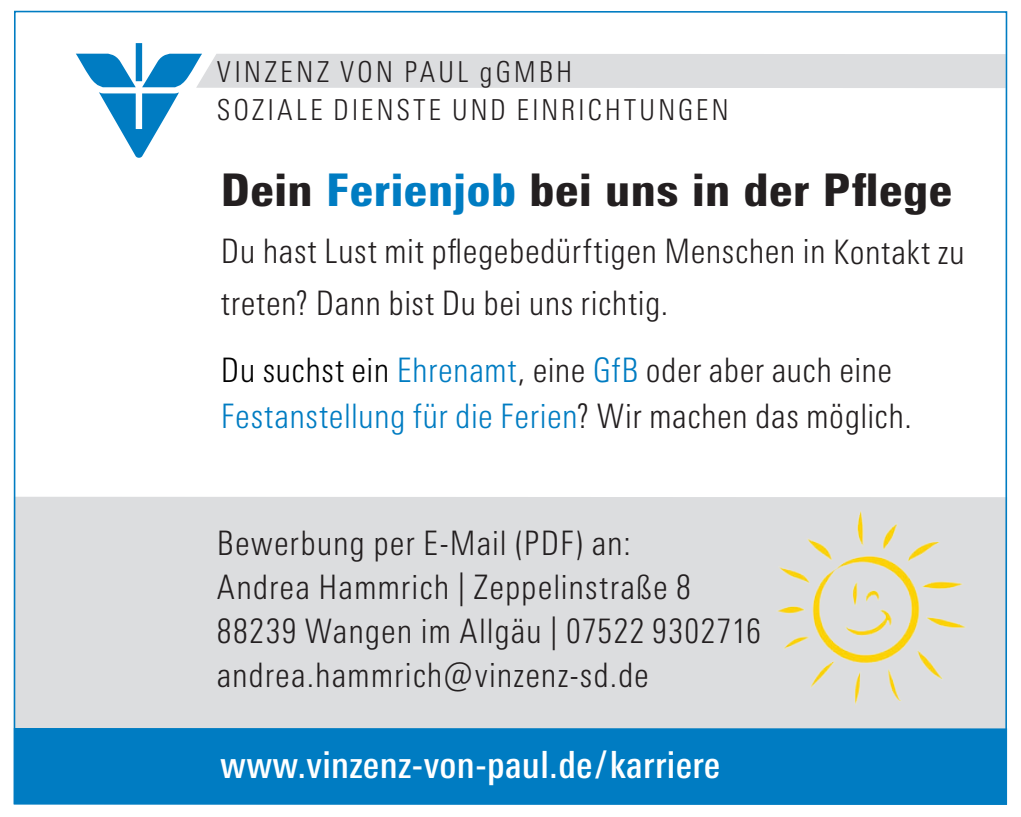
<style>
.page{position:relative;width:1021px;height:817px;background:#fff}
.page>*{position:absolute;margin:0;border:0;box-sizing:border-box;transform-origin:0 0}
.t1{font:900 condensed 44.8px "Univers Next Pro";letter-spacing:.015em;color:#231f20}
.fließtext{font:500 condensed 37.6px "Univers Next Pro";letter-spacing:.01em;color:#fff}
.Fließtext_neu{font:300 condensed 33.6px/44px "Univers Next Pro";letter-spacing:.02em;color:#231f20}
.t2{font:300 condensed 33.6px "Univers Next Pro";letter-spacing:.01em;color:#007cc2}
.t3{font:300 condensed 28.8px "Univers Next Pro";letter-spacing:.095em;color:#231f20}
.s1{color:#007cc2}
.s2{color:#000}
.s3{color:#231f20}
</style>
<div class="page">
<div style="left:14px;top:496px;width:993px;height:233px;background:#dcdddf"></div>
<div style="left:136px;top:43px;width:6px;height:38px;background:#007cc2"></div>
<svg style="left:76px;top:53px;width:928px;height:105px"></svg>
<div style="left:14px;top:727px;width:993px;height:77px;background:#007cc2"></div>
<img style="left:755px;top:496px;width:220px;height:209px">
<p class="t3" style="left:217px;top:56px;width:357px">VINZENZ VON PAUL gGMBH</p>
<p class="t3" style="left:217px;top:93px;width:513px">SOZIALE DIENSTE UND EINRICHTUNGEN</p>
<p class="t1" style="left:221px;top:163px;width:733px">Dein <span class="s1">Ferienjob</span> bei uns in der Pflege</p>
<p class="Fließtext_neu" style="left:221px;top:225px;width:745px;line-height:52px">Du hast Lust mit pflegebedürftigen Menschen in Kontakt zu treten? Dann bist Du bei uns richtig.</p>
<p class="Fließtext_neu" style="left:221px;top:348px;width:673px"><span class="s2">Du suchst ein</span> <span class="s1">Ehrenamt</span>, eine <span class="s1">GfB</span> oder aber auch eine</p>
<p class="t2" style="left:221px;top:396px;width:692px">Festanstellung für die Ferien<span class="s3">? Wir machen das möglich.</span></p>
<p class="Fließtext_neu" style="left:217px;top:521px;width:545px">Bewerbung per E-Mail (PDF) an:<br>Andrea Hammrich | Zeppelinstraße 8<br>88239 Wangen im Allgäu | 07522 9302716</p>
<p class="Fließtext_neu" style="left:217px;top:653px;width:434px">andrea.hammrich@vinzenz-sd.de</p>
<p class="fließtext" style="left:220px;top:742px;width:501px">www.vinzenz-von-paul.de/karriere</p>
</div>
